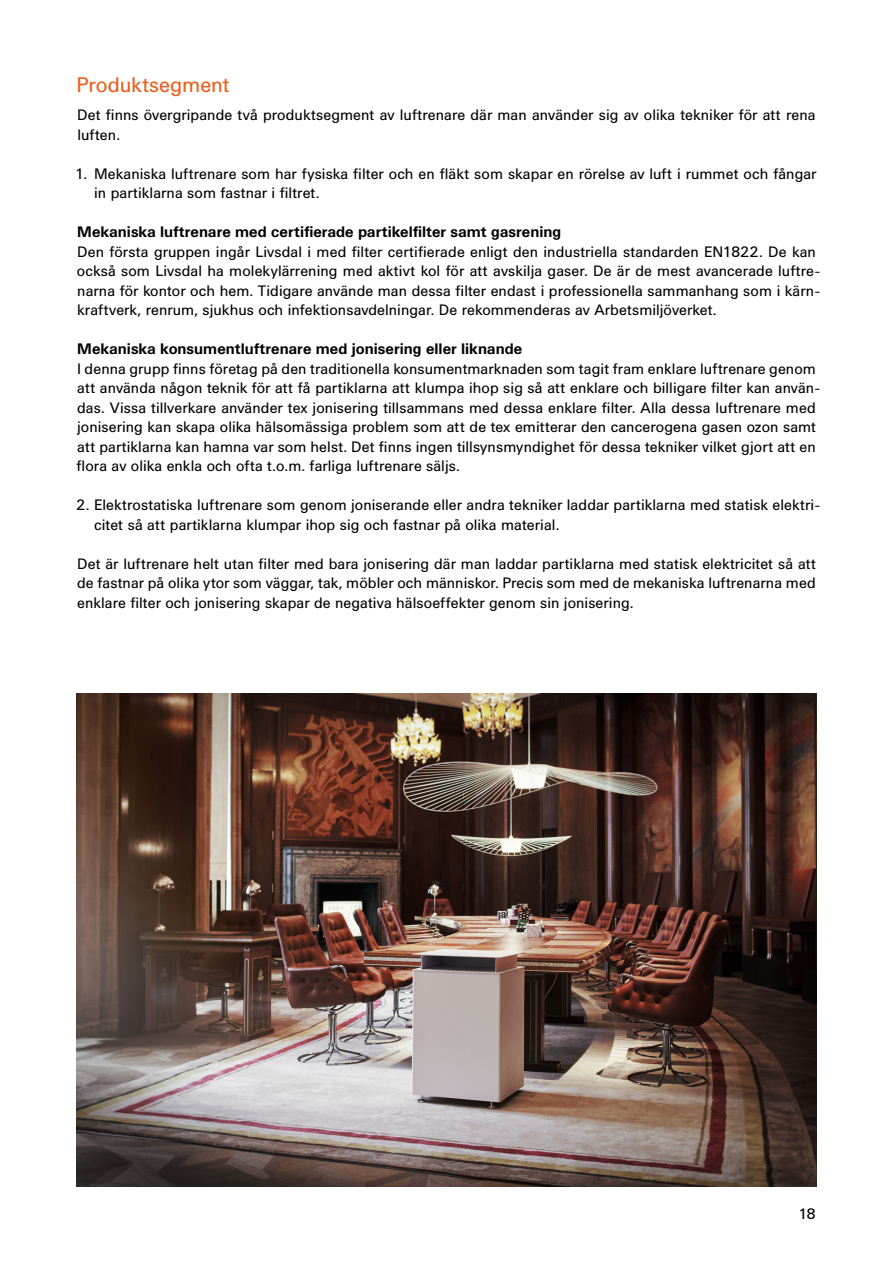
<style>
.page{position:relative;width:893px;height:1263px;background:#fff}
.page>*{position:absolute;margin:0;border:0;box-sizing:border-box;transform-origin:0 0}
.t1{font:21px "Univers BQ";letter-spacing:-.005em;color:#eb5e1d}
.t2{font:15px/19.5px "Univers BQ";letter-spacing:.005em;color:#000}
.t3{font:700 15px "Univers BQ";letter-spacing:.005em;color:#000}
</style>
<div class="page">
<img style="left:77px;top:693px;width:739px;height:493px">
<h1 class="t1" style="left:77px;top:73px;width:155px">Produktsegment</h1>
<p class="t2" style="left:77px;top:105px;width:740px">Det finns övergripande två produktsegment av luftrenare där man använder sig av olika tekniker för att rena luften.</p>
<p class="t2" style="left:94px;top:164px;width:724px;text-indent:-19px">1. Mekaniska luftrenare som har fysiska filter och en fläkt som skapar en rörelse av luft i rummet och fångar in partiklarna som fastnar i filtret.</p>
<p class="t3" style="left:77px;top:223px;width:485px">Mekaniska luftrenare med certifierade partikelfilter samt gasrening</p>
<p class="t2" style="left:77px;top:242px;width:745px">Den första gruppen ingår Livsdal i med filter certifierade enligt den industriella standarden EN1822. De kan också som Livsdal ha molekylärrening med aktivt kol för att avskilja gaser. De är de mest avancerade luftre&shy;narna för kontor och hem. Tidigare använde man dessa filter endast i professionella sammanhang som i kärn&shy;kraftverk, renrum, sjukhus och infektionsavdelningar. De rekommenderas av Arbetsmiljöverket.</p>
<p class="t3" style="left:77px;top:340px;width:446px">Mekaniska konsumentluftrenare med jonisering eller liknande</p>
<p class="t2" style="left:77px;top:359px;width:745px">I denna grupp finns företag på den traditionella konsumentmarknaden som tagit fram enklare luftrenare genom att använda någon teknik för att få partiklarna att klumpa ihop sig så att enklare och billigare filter kan använ&shy;das. Vissa tillverkare använder tex jonisering tillsammans med dessa enklare filter. Alla dessa luftrenare med jonisering kan skapa olika hälsomässiga problem som att de tex emitterar den cancerogena gasen ozon samt att partiklarna kan hamna var som helst. Det finns ingen tillsynsmyndighet för dessa tekniker vilket gjort att en flora av olika enkla och ofta t.o.m. farliga luftrenare säljs.</p>
<p class="t2" style="left:94px;top:495px;width:728px;text-indent:-18px">2. Elektrostatiska luftrenare som genom joniserande eller andra tekniker laddar partiklarna med statisk elektri&shy;citet så att partiklarna klumpar ihop sig och fastnar på olika material.</p>
<p class="t2" style="left:77px;top:554px;width:741px;text-align:justify">Det är luftrenare helt utan filter med bara jonisering där man laddar partiklarna med statisk elektricitet så att de fastnar på olika ytor som väggar, tak, möbler och människor. Precis som med de mekaniska luftrenarna med enklare filter och jonisering skapar de negativa hälsoeffekter genom sin jonisering.</p>
<p class="t2" style="left:798px;top:1204px;width:19px">18</p>
</div>
